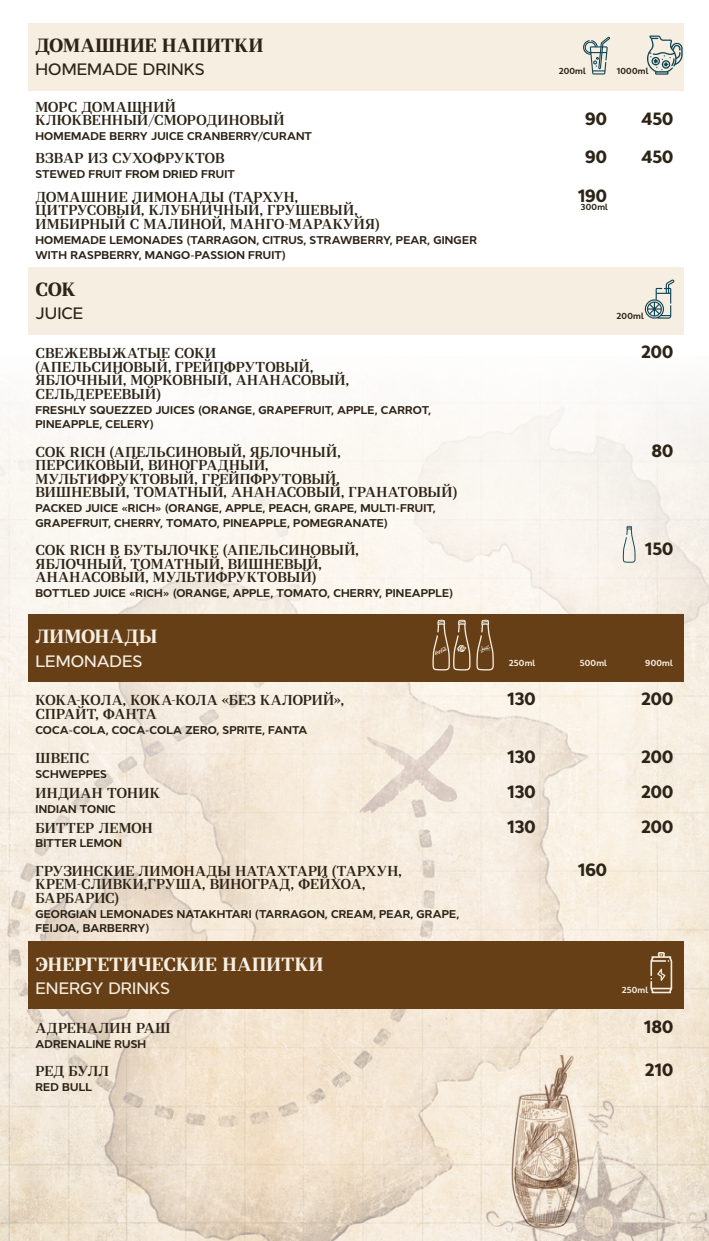
<style>
.page{position:relative;width:709px;height:1241px;background:#fff}
.page>*{position:absolute;margin:0;border:0;box-sizing:border-box;transform-origin:0 0}
.t1{font:700 19.12px "Rolleston Display";letter-spacing:.02em;color:#f5eee1}
.t2{font:700 19.12px "Rolleston Display";letter-spacing:.02em;color:#2d2417}
.t3{font:800 17.75px "Cyntho Next";letter-spacing:-.01em;color:#2d2417}
.t4{font:500 16.5px "Cyntho Next";letter-spacing:-.005em;color:#f5eee1}
.t5{font:500 16.5px "Cyntho Next";letter-spacing:.005em;color:#2d2417}
.t6{font:600 14.38px/13.5px "Rolleston Display";letter-spacing:.02em;color:#2d2417}
.t7{font:600 14.38px "Rolleston Display";letter-spacing:-.01em;color:#2d2417}
.t8{font:600 14.38px "Rolleston Display";color:#2d2417}
.t9{font:700 11.25px/14.8px "Cyntho Next";letter-spacing:.01em;color:#2d2417}
.t10{font:700 8.75px "Cyntho Next";letter-spacing:.025em;color:#2d2417}
.t11{font:700 8.75px "Cyntho Next";letter-spacing:.025em;color:#f5eee1}
.t12{font:700 8.75px "Cyntho Next";letter-spacing:.02em;color:#f4ede0}
</style>
<div class="page">
<img style="left:0;top:394px;width:709px;height:846px">
<div style="left:28px;top:23px;width:656px;height:67px;background:#f7eee2"></div>
<div style="left:28px;top:267px;width:656px;height:67px;background:#f7eee2"></div>
<div style="left:28px;top:941px;width:656px;height:67px;background:#673f17"></div>
<div style="left:28px;top:614px;width:656px;height:67px;background:#673f17"></div>
<svg style="left:583px;top:37px;width:27px;height:37px"></svg>
<svg style="left:645px;top:279px;width:29px;height:39px"></svg>
<svg style="left:647px;top:36px;width:35px;height:38px"></svg>
<svg style="left:650px;top:952px;width:22px;height:40px"></svg>
<svg style="left:623px;top:525px;width:12px;height:37px"></svg>
<svg style="left:476px;top:619px;width:18px;height:51px"></svg>
<svg style="left:432px;top:619px;width:38px;height:51px"></svg>
<img style="left:486px;top:1037px;width:109px;height:203px">
<h1 class="t2" style="left:35px;top:33px;width:229px">ДОМАШНИЕ НАПИТКИ</h1>
<p class="t5" style="left:35px;top:60px;width:171px">HOMEMADE DRINKS</p>
<p class="t6" style="left:35px;top:100px;width:250px">МОРС ДОМАШНИЙ<br>КЛЮКВЕННЫЙ/СМОРОДИНОВЫЙ</p>
<p class="t10" style="left:558px;top:66px;width:29px">200ml</p>
<p class="t10" style="left:616px;top:66px;width:33px">1000ml</p>
<p class="t3" style="left:585px;top:108px;width:23px">90</p>
<p class="t3" style="left:641px;top:108px;width:34px">450</p>
<p class="t9" style="left:35px;top:128px;width:278px">HOMEMADE BERRY JUICE CRANBERRY/CURANT</p>
<p class="t8" style="left:35px;top:149px;width:191px">ВЗВАР ИЗ СУХОФРУКТОВ</p>
<p class="t3" style="left:585px;top:147px;width:23px">90</p>
<p class="t3" style="left:641px;top:147px;width:34px">450</p>
<p class="t9" style="left:35px;top:167px;width:201px">STEWED FRUIT FROM DRIED FRUIT</p>
<p class="t6" style="left:35px;top:190px;width:264px">ДОМАШНИЕ ЛИМОНАДЫ (ТАРХУН,</p>
<p class="t3" style="left:577px;top:185px;width:31px">190</p>
<p class="t6" style="left:35px;top:203px;width:346px">ЦИТРУСОВЫЙ, КЛУБНИЧНЫЙ, ГРУШЕВЫЙ,<br>ИМБИРНЫЙ С МАЛИНОЙ, МАНГО-МАРАКУЙЯ)</p>
<p class="t9" style="left:35px;top:232px;width:443px">HOMEMADE LEMONADES (TARRAGON, CITRUS, STRAWBERRY, PEAR, GINGER<br>WITH RASPBERRY, MANGO-PASSION FRUIT)</p>
<p class="t10" style="left:580px;top:202px;width:29px">300ml</p>
<h1 class="t2" style="left:35px;top:277px;width:41px">СОК</h1>
<p class="t5" style="left:35px;top:304px;width:50px">JUICE</p>
<p class="t10" style="left:616px;top:310px;width:29px">200ml</p>
<p class="t6" style="left:35px;top:346px;width:182px">СВЕЖЕВЫЖАТЫЕ СОКИ</p>
<p class="t3" style="left:641px;top:341px;width:34px">200</p>
<p class="t6" style="left:35px;top:359px;width:315px">(АПЕЛЬСИНОВЫЙ, ГРЕЙПФРУТОВЫЙ,<br>ЯБЛОЧНЫЙ, МОРКОВНЫЙ, АНАНАСОВЫЙ,<br>СЕЛЬДЕРЕЕВЫЙ)</p>
<p class="t9" style="left:35px;top:402px;width:397px">FRESHLY SQUEZZED JUICES (ORANGE, GRAPEFRUIT, APPLE, CARROT,<br>PINEAPPLE, CELERY)</p>
<p class="t6" style="left:35px;top:444px;width:306px">СОК RICH (АПЕЛЬСИНОВЫЙ, ЯБЛОЧНЫЙ,</p>
<p class="t3" style="left:651px;top:440px;width:23px">80</p>
<p class="t6" style="left:35px;top:458px;width:423px">ПЕРСИКОВЫЙ, ВИНОГРАДНЫЙ,<br>МУЛЬТИФРУКТОВЫЙ, ГРЕЙПФРУТОВЫЙ,<br>ВИШНЕВЫЙ, ТОМАТНЫЙ, АНАНАСОВЫЙ, ГРАНАТОВЫЙ)</p>
<p class="t9" style="left:35px;top:500px;width:401px">PACKED JUICE «RICH» (ORANGE, APPLE, PEACH, GRAPE, MULTI-FRUIT,<br>GRAPEFRUIT, CHERRY, TOMATO, PINEAPPLE, POMEGRANATE)</p>
<p class="t6" style="left:35px;top:543px;width:325px">СОК RICH В БУТЫЛОЧКЕ (АПЕЛЬСИНОВЫЙ,</p>
<p class="t3" style="left:644px;top:538px;width:30px">150</p>
<p class="t6" style="left:35px;top:557px;width:288px">ЯБЛОЧНЫЙ, ТОМАТНЫЙ, ВИШНЕВЫЙ,<br>АНАНАСОВЫЙ, МУЛЬТИФРУКТОВЫЙ)</p>
<p class="t9" style="left:35px;top:585px;width:419px">BOTTLED JUICE «RICH» (ORANGE, APPLE, TOMATO, CHERRY, PINEAPPLE)</p>
<h1 class="t1" style="left:35px;top:624px;width:123px">ЛИМОНАДЫ</h1>
<p class="t4" style="left:35px;top:651px;width:109px">LEMONADES</p>
<p class="t11" style="left:509px;top:657px;width:28px">250ml</p>
<p class="t11" style="left:579px;top:657px;width:29px">500ml</p>
<p class="t11" style="left:645px;top:657px;width:29px">900ml</p>
<p class="t7" style="left:35px;top:691px;width:310px">КОКА-КОЛА, КОКА-КОЛА «БЕЗ КАЛОРИЙ»,</p>
<p class="t3" style="left:507px;top:688px;width:30px">130</p>
<p class="t3" style="left:641px;top:688px;width:34px">200</p>
<p class="t6" style="left:35px;top:706px;width:123px">СПРАЙТ, ФАНТА</p>
<p class="t9" style="left:35px;top:722px;width:273px">COCA-COLA, COCA-COLA ZERO, SPRITE, FANTA</p>
<p class="t6" style="left:35px;top:751px;width:55px">ШВЕПС</p>
<p class="t3" style="left:507px;top:746px;width:30px">130</p>
<p class="t3" style="left:641px;top:746px;width:34px">200</p>
<p class="t9" style="left:35px;top:766px;width:73px">SCHWEPPES</p>
<p class="t6" style="left:35px;top:785px;width:126px">ИНДИАН ТОНИК</p>
<p class="t3" style="left:507px;top:781px;width:30px">130</p>
<p class="t3" style="left:641px;top:781px;width:34px">200</p>
<p class="t9" style="left:35px;top:801px;width:82px">INDIAN TONIC</p>
<p class="t6" style="left:35px;top:820px;width:119px">БИТТЕР ЛЕМОН</p>
<p class="t3" style="left:507px;top:815px;width:30px">130</p>
<p class="t3" style="left:641px;top:815px;width:34px">200</p>
<p class="t9" style="left:35px;top:835px;width:88px">BITTER LEMON</p>
<p class="t6" style="left:35px;top:863px;width:367px">ГРУЗИНСКИЕ ЛИМОНАДЫ НАТАХТАРИ (ТАРХУН,</p>
<p class="t3" style="left:577px;top:858px;width:31px">160</p>
<p class="t6" style="left:35px;top:877px;width:331px">КРЕМ-СЛИВКИ,ГРУША, ВИНОГРАД, ФЕЙХОА,<br>БАРБАРИС)</p>
<p class="t9" style="left:35px;top:906px;width:425px">GEORGIAN LEMONADES NATAKHTARI (TARRAGON, CREAM, PEAR, GRAPE,<br>FEIJOA, BARBERRY)</p>
<h1 class="t1" style="left:35px;top:951px;width:289px">ЭНЕРГЕТИЧЕСКИЕ НАПИТКИ</h1>
<p class="t4" style="left:35px;top:978px;width:136px">ENERGY DRINKS</p>
<p class="t12" style="left:621px;top:984px;width:28px">250ml</p>
<p class="t6" style="left:35px;top:1020px;width:136px">АДРЕНАЛИН РАШ</p>
<p class="t3" style="left:643px;top:1016px;width:31px">180</p>
<p class="t9" style="left:35px;top:1036px;width:112px">ADRENALINE RUSH</p>
<p class="t6" style="left:35px;top:1063px;width:75px">РЕД БУЛЛ</p>
<p class="t3" style="left:644px;top:1059px;width:30px">210</p>
<p class="t9" style="left:35px;top:1079px;width:58px">RED BULL</p>
</div>
